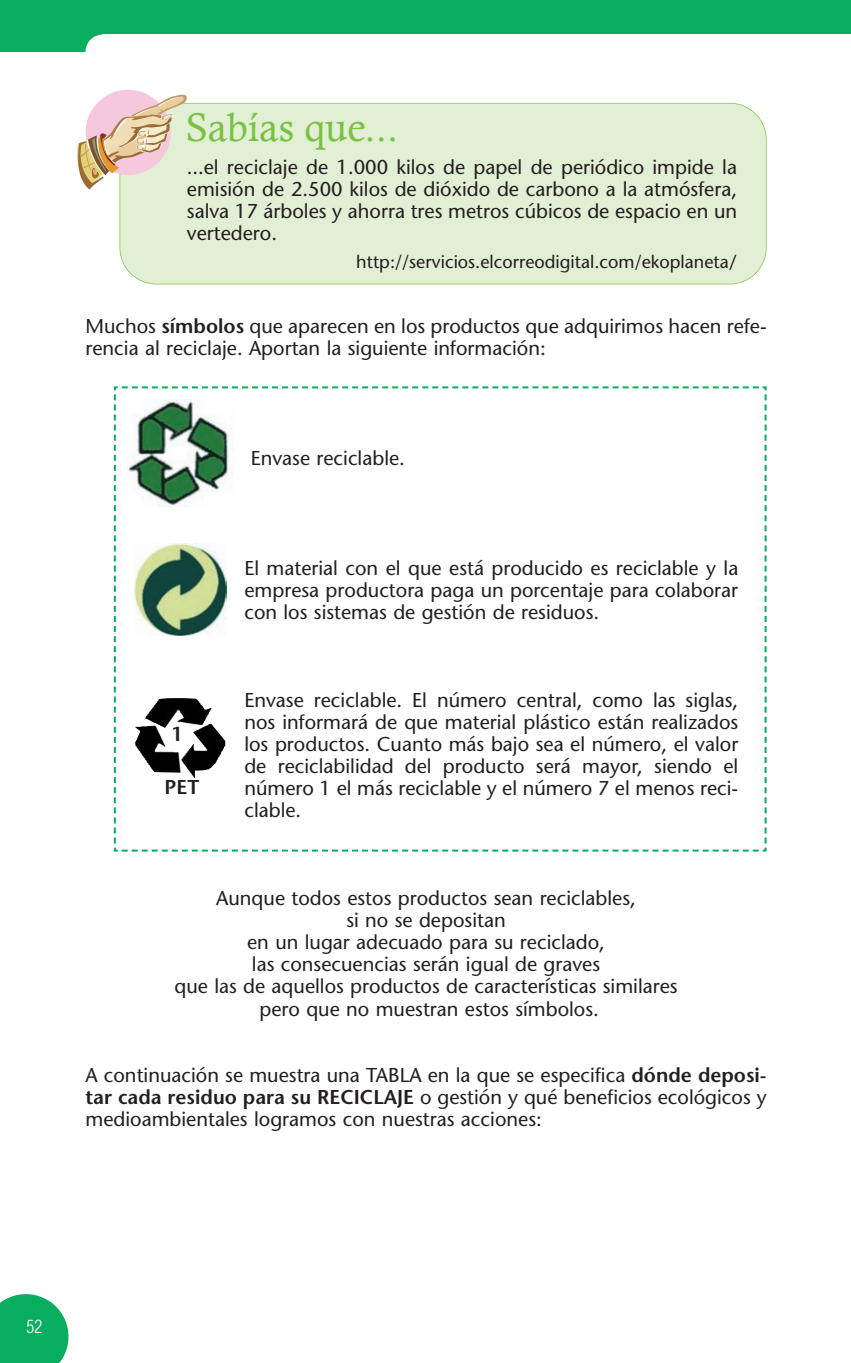
<style>
.page{position:relative;width:851px;height:1363px;background:#fff}
.page>*{position:absolute;margin:0;border:0;box-sizing:border-box;transform-origin:0 0}
.t1{font:40px "Calisto";color:#79c142}
.t2{font:20px/22px "Stone Sans";color:#231f20;text-align:justify}
.t3{font:600 20px "Stone Sans";color:#231f20}
.t4{font:18px "Stone Sans";color:#231f20}
.t5{font:300 condensed 18px "Helvetica";color:#fff}
.s1{font-weight:600}
</style>
<div class="page">
<svg style="left:113px;top:386px;width:654px;height:466px"></svg>
<svg style="left:0;top:1294px;width:68px;height:68px;background:#23b670"></svg>
<div style="left:0;top:0;width:850px;height:52px;background:#08ae5f"></div>
<div style="left:85px;top:35px;width:34px;height:34px;background:#fff;border-radius:50%"></div>
<div style="left:102px;top:35px;width:748px;height:34px;background:#fff"></div>
<div style="left:120px;top:103px;width:645px;height:181px;background:#e1efd4;border-radius:36px"></div>
<div style="left:119px;top:103px;width:647px;height:181px;border:1px solid #79c142;border-radius:37px"></div>
<svg style="left:77px;top:95px;width:109px;height:94px"></svg>
<img style="left:127px;top:399px;width:106px;height:107px">
<img style="left:134px;top:543px;width:92px;height:92px">
<img style="left:145px;top:697px;width:80px;height:80px">
<p class="t1" style="left:186px;top:104px;width:214px">Sabías que...</p>
<p class="t2" style="left:187px;top:158px;width:551px">...el reciclaje de 1.000 kilos de papel de periódico impide la emisión de 2.500 kilos de dióxido de carbono a la atmósfera, salva 17 árboles y ahorra tres metros cúbicos de espacio en un vertedero.</p>
<p class="t4" style="left:356px;top:255px;width:382px">http://servicios.elcorreodigital.com/ekoplaneta<span class="s1">/</span></p>
<p class="t2" style="left:85px;top:317px;width:682px">Muchos <span class="s1">símbolos</span> que aparecen en los productos que adquirimos hacen refe&shy;rencia al reciclaje. Aportan la siguiente información:</p>
<p class="t2" style="left:250px;top:449px;width:156px">Envase reciclable.</p>
<p class="t3" style="left:171px;top:726px;width:13px">1</p>
<p class="t3" style="left:164px;top:779px;width:36px">PET</p>
<p class="t2" style="left:244px;top:559px;width:495px">El material con el que está producido es reciclable y la empresa productora paga un porcentaje para colaborar con los sistemas de gestión de residuos.</p>
<p class="t2" style="left:244px;top:691px;width:495px">Envase reciclable. El número central, como las siglas, nos informará de que material plástico están realizados los productos. Cuanto más bajo sea el número, el valor de reciclabilidad del producto será mayor, siendo el número 1 el más reciclable y el número 7 el menos reci&shy;clable.</p>
<p class="t2" style="left:174px;top:889px;width:504px;text-align:center">Aunque todos estos productos sean reciclables,<br>si no se depositan<br>en un lugar adecuado para su reciclado,<br>las consecuencias serán igual de graves<br>que las de aquellos productos de características similares pero que no muestran estos símbolos.</p>
<p class="t2" style="left:85px;top:1065px;width:682px">A continuación se muestra una TABLA en la que se especifica <span class="s1">dónde deposi&shy;tar cada residuo para su RECICLAJE</span> o gestión y qué beneficios ecológicos y medioambientales logramos con nuestras acciones:</p>
<p class="t5" style="left:26px;top:1315px;width:17px">52</p>
</div>
